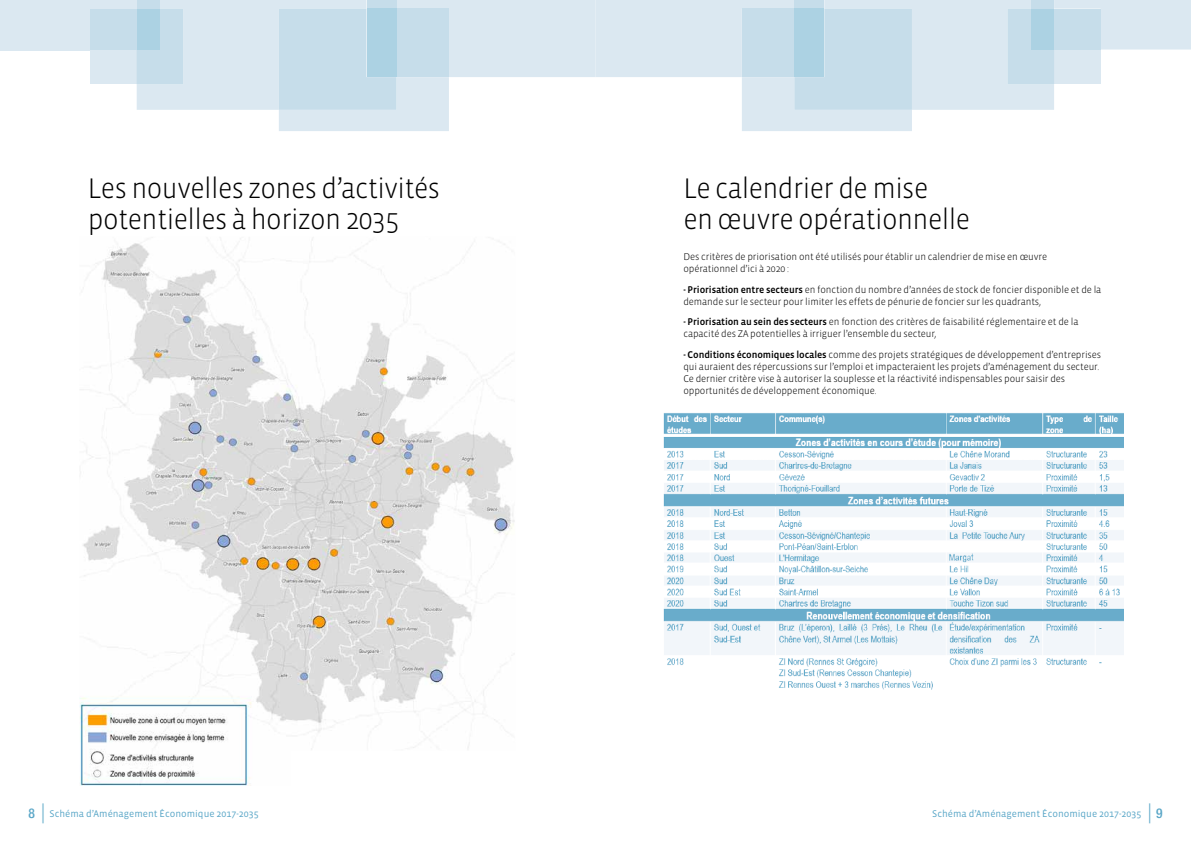
<style>
.page{position:relative;width:1191px;height:842px;background:#fff}
.page>*{position:absolute;margin:0;border:0;box-sizing:border-box;transform-origin:0 0}
.t1{font:300 29px/31px "Vista Sans OT";letter-spacing:-.02em;color:#000;scale:.95 1}
.t2{font:500 condensed 13.5px "Helvetica Neue";color:#59a6c7}
.t3{font:300 10px/12px "Vista Sans OT";letter-spacing:-.01em;color:#000}
.t4{font:9.9px "Vista Sans OT";color:#59a6c7}
.s1{font-weight:500}
.s2{font-weight:300;font-size:27px}
.s3{font-family:"Helvetica Neue";font-weight:300;font-stretch:condensed;font-size:27px}
.s4{font-family:"Helvetica Neue";font-weight:500;font-stretch:condensed;font-size:13.5px}
</style>
<div class="page">
<img style="left:79px;top:238px;width:436px;height:548px">
<img style="left:663px;top:413px;width:461px;height:277px">
<div style="left:90px;top:50px;width:47px;height:34px;background:#dbe8f1"></div>
<div style="left:0;top:0;width:160px;height:50px;background:#dbe8f1"></div>
<div style="left:90px;top:9px;width:47px;height:41px;background:#c6ddea"></div>
<svg style="left:137px;top:0;width:1054px;height:131px"></svg>
<div style="left:366px;top:0;width:30px;height:9px;background:#c6ddea"></div>
<div style="left:396px;top:9px;width:53px;height:68px;background:#c6ddea"></div>
<div style="left:366px;top:9px;width:30px;height:68px;background:#acd2e3"></div>
<h1 class="t1" style="left:88px;top:173px;width:372px">Les nouvelles zones d’activités potentielles à horizon 2035</h1>
<h1 class="t1" style="left:683px;top:173px;width:303px">Le calendrier de mise<br>en œuvre opérationnelle</h1>
<p class="t3" style="left:683px;top:251px;width:365px">Des critères de priorisation ont été utilisés pour établir un calendrier de mise en œuvre opérationnel d’ici à 2020 :</p>
<p class="t3" style="left:683px;top:284px;width:419px"><span class="s1">- Priorisation entre secteurs</span> en fonction du nombre d’années de stock de foncier disponible et de la demande sur le secteur pour limiter les effets de pénurie de foncier sur les quadrants,</p>
<p class="t3" style="left:683px;top:316px;width:396px"><span class="s1">- Priorisation au sein des secteurs</span> en fonction des critères de faisabilité réglementaire et de la capacité des ZA potentielles à irriguer l’ensemble du secteur,</p>
<p class="t3" style="left:683px;top:349px;width:419px"><span class="s1">- Conditions économiques locales</span> comme des projets stratégiques de développement d’entreprises qui auraient des répercussions sur l’emploi et impacteraient les projets d’aménagement du secteur.<br>Ce dernier critère vise à autoriser la souplesse et la réactivité indispensables pour saisir des opportunités de développement économique.</p>
<h2 class="t2" style="left:28px;top:805px;width:18px">8 <span class="s2">|</span></h2>
<p class="t4" style="left:50px;top:808px;width:210px">Schéma d’Aménagement Économique 2017-2035</p>
<p class="t4" style="left:932px;top:808px;width:232px">Schéma d’Aménagement Économique 2017-2035 <span class="s3">|</span> <span class="s4">9</span></p>
</div>
